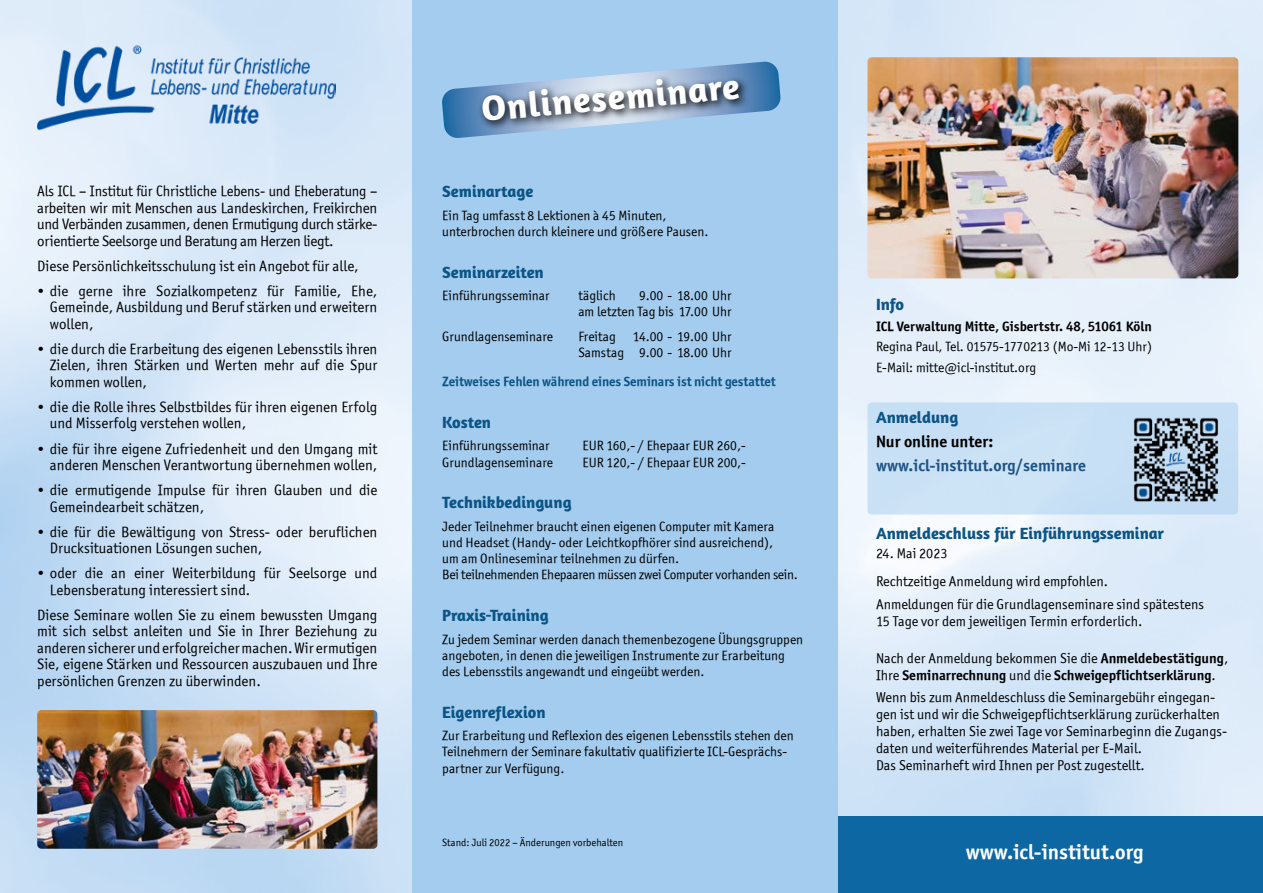
<style>
.page{position:relative;width:1263px;height:893px;background:#fff}
.page>*{position:absolute;margin:0;border:0;box-sizing:border-box;transform-origin:0 0}
.t1{font:700 36px "Amaranth";color:#fff}
.t2{font:21px "Officina Sans ITCTT Bold";color:#fff}
.t3{font:700 16.5px "Amaranth";color:#0b5485}
.t4{font:16.5px "Officina Sans ITCTT Bold";color:#1d5385}
.t5{font:16.5px "Officina Sans ITCTT Bold";color:#000}
.t6{font:15px/16.5px "Officina Sans ITCTT Book";color:#000;text-align:justify}
.t7{font:14.25px/17.1px "Officina Sans ITCTT Book";color:#000}
.t8{font:14.25px "Officina Sans ITCTT Bold";color:#000}
.t9{font:14.1px "Officina Sans ITCTT Book";color:#000}
.t10{font:13.8px "Officina Sans ITCTT Bold";color:#000}
.t11{font:13.5px/16.2px "Officina Sans ITCTT Book";color:#000}
.t12{font:13.5px "Officina Sans ITCTT Bold";letter-spacing:-.01em;color:#0b5485}
.t13{font:10.5px "Officina Sans ITCTT Book";color:#000}
.s1{font-family:"Officina Sans ITCTT Bold"}
.s2{font-family:"Officina Sans ITCTT Book"}
</style>
<div class="page">
<img style="left:838px;top:0;width:425px;height:817px">
<div style="left:838px;top:817px;width:425px;height:76px;background:#0d67a2"></div>
<img style="left:867px;top:57px;width:371px;height:221px">
<img style="left:0;top:0;width:412px;height:893px">
<div style="left:412px;top:0;width:426px;height:893px;background:#a3ccee"></div>
<img style="left:37px;top:710px;width:340px;height:139px">
<svg style="left:442px;top:62px;width:339px;height:76px"></svg>
<svg style="left:478px;top:74px;width:272px;height:57px"></svg>
<div style="left:867px;top:402px;width:371px;height:112px;background:#c8e0f5;border-radius:4px"></div>
<img style="left:1133px;top:417px;width:86px;height:85px">
<img style="left:37px;top:42px;width:298px;height:89px">
<p class="t6" style="left:37px;top:183px;width:342px">Als ICL – Institut für Christliche Lebens- und Eheberatung – arbeiten wir mit Menschen aus Landeskirchen, Freikirchen und Verbänden zusammen, denen Ermutigung durch stärke&shy;orientierte Seelsorge und Beratung am Herzen liegt.</p>
<p class="t6" style="left:37px;top:258px;width:323px">Diese Persönlichkeitsschulung ist ein Angebot für alle,</p>
<p class="t6" style="left:50px;top:283px;width:329px;text-indent:-13px">• die gerne ihre Sozialkompetenz für Familie, Ehe, Gemeinde, Ausbildung und Beruf stärken und erweitern wollen,</p>
<p class="t6" style="left:50px;top:341px;width:329px;text-indent:-13px">• die durch die Erarbeitung des eigenen Lebensstils ihren Zielen, ihren Stärken und Werten mehr auf die Spur kommen wollen,</p>
<p class="t6" style="left:50px;top:399px;width:329px;text-indent:-13px">• die die Rolle ihres Selbstbildes für ihren eigenen Erfolg und Misserfolg verstehen wollen,</p>
<p class="t6" style="left:37px;top:440px;width:342px;text-align:right">• die für ihre eigene Zufriedenheit und den Umgang mit anderen Menschen Verantwortung übernehmen wollen,</p>
<p class="t6" style="left:50px;top:482px;width:329px;text-indent:-13px">• die ermutigende Impulse für ihren Glauben und die<br>Gemeindearbeit schätzen,</p>
<p class="t6" style="left:50px;top:523px;width:329px;text-indent:-13px">• die für die Bewältigung von Stress- oder beruflichen<br>Drucksituationen Lösungen suchen,</p>
<p class="t6" style="left:50px;top:565px;width:329px;text-indent:-13px">• oder die an einer Weiterbildung für Seelsorge und<br>Lebensberatung interessiert sind.</p>
<p class="t6" style="left:37px;top:606px;width:342px">Diese Seminare wollen Sie zu einem bewussten Umgang mit sich selbst anleiten und Sie in Ihrer Beziehung zu anderen sicherer und erfolgreicher machen. Wir ermutigen Sie, eigene Stärken und Ressourcen auszubauen und Ihre persönlichen Grenzen zu überwinden.</p>
<h1 class="t1" style="left:479px;top:86px;width:261px;rotate:-5deg">Onlineseminare</h1>
<p class="t3" style="left:442px;top:181px;width:93px">Seminartage</p>
<p class="t11" style="left:442px;top:207px;width:268px">Ein Tag umfasst 8 Lektionen à 45 Minuten, unterbrochen durch kleinere und größere Pausen.</p>
<p class="t3" style="left:442px;top:261px;width:103px">Seminarzeiten</p>
<p class="t11" style="left:442px;top:287px;width:109px">Einführungsseminar</p>
<p class="t11" style="left:578px;top:287px;width:39px">täglich</p>
<p class="t11" style="left:578px;top:287px;width:155px;text-align:right">9.00 - 18.00 Uhr<br>am letzten Tag bis 17.00 Uhr</p>
<p class="t11" style="left:578px;top:328px;width:155px;text-align:right">14.00 - 19.00 Uhr<br>Samstag 9.00 - 18.00 Uhr</p>
<p class="t12" style="left:442px;top:373px;width:335px">Zeitweises Fehlen während eines Seminars ist nicht gestattet</p>
<p class="t3" style="left:442px;top:412px;width:50px">Kosten</p>
<p class="t11" style="left:442px;top:438px;width:109px">Einführungsseminar</p>
<p class="t11" style="left:583px;top:438px;width:165px">EUR 160,- / Ehepaar EUR 260,-</p>
<p class="t11" style="left:442px;top:454px;width:112px">Grundlagenseminare</p>
<p class="t11" style="left:583px;top:454px;width:165px">EUR 120,- / Ehepaar EUR 200,-</p>
<p class="t11" style="left:442px;top:328px;width:112px">Grundlagenseminare</p>
<p class="t11" style="left:578px;top:328px;width:39px">Freitag</p>
<p class="t3" style="left:442px;top:492px;width:131px">Technikbedingung</p>
<p class="t11" style="left:442px;top:518px;width:357px">Jeder Teilnehmer braucht einen eigenen Computer mit Kamera und Headset (Handy- oder Leichtkopfhörer sind ausreichend),<br>um am Onlineseminar teilnehmen zu dürfen.<br>Bei teilnehmenden Ehepaaren müssen zwei Computer vorhanden sein.</p>
<p class="t3" style="left:442px;top:605px;width:108px">Praxis-Training</p>
<p class="t11" style="left:442px;top:631px;width:362px">Zu jedem Seminar werden danach themenbezogene Übungsgruppen angeboten, in denen die jeweiligen Instrumente zur Erarbeitung des Lebensstils angewandt und eingeübt werden.</p>
<p class="t3" style="left:442px;top:701px;width:105px">Eigenreflexion</p>
<p class="t11" style="left:442px;top:727px;width:353px">Zur Erarbeitung und Reflexion des eigenen Lebensstils stehen den<br>Teilnehmern der Seminare fakultativ qualifizierte ICL-Gesprächs&shy;partner zur Verfügung.</p>
<p class="t13" style="left:442px;top:836px;width:182px">Stand: Juli 2022 – Änderungen vorbehalten</p>
<p class="t3" style="left:876px;top:294px;width:30px">Info</p>
<p class="t10" style="left:876px;top:317px;width:277px">ICL Verwaltung Mitte, Gisbertstr. 48, 51061 Köln</p>
<p class="t11" style="left:876px;top:336px;width:278px;line-height:20.4px">Regina Paul, Tel. 01575-1770213 (Mo-Mi 12-13 Uhr)<br>E-Mail: mitte@icl-institut.org</p>
<p class="t3" style="left:876px;top:407px;width:84px">Anmeldung</p>
<p class="t5" style="left:876px;top:431px;width:119px">Nur online unter:</p>
<p class="t4" style="left:876px;top:455px;width:212px">www.icl-institut.org/seminare</p>
<p class="t3" style="left:876px;top:523px;width:290px">Anmeldeschluss für Einführungsseminar</p>
<p class="t9" style="left:876px;top:545px;width:73px">24. Mai 2023</p>
<p class="t7" style="left:876px;top:569px;width:330px;line-height:23.5px">Rechtzeitige Anmeldung wird empfohlen.<br>Anmeldungen für die Grundlagenseminare sind spätestens</p>
<p class="t7" style="left:876px;top:613px;width:268px">15 Tage vor dem jeweiligen Termin erforderlich.</p>
<p class="t7" style="left:876px;top:650px;width:354px">Nach der Anmeldung bekommen Sie die <span class="s1">Anmeldebestätigung</span>,</p>
<p class="t8" style="left:876px;top:667px;width:341px"><span class="s2">Ihre</span> Seminarrechnung <span class="s2">und die</span> Schweigepflichtserklärung<span class="s2">.</span></p>
<p class="t7" style="left:876px;top:688px;width:352px">Wenn bis zum Anmeldeschluss die Seminargebühr eingegan&shy;gen ist und wir die Schweigepflichtserklärung zurückerhalten haben, erhalten Sie zwei Tage vor Seminarbeginn die Zugangs&shy;daten und weiterführendes Material per E-Mail.<br>Das Seminarheft wird Ihnen per Post zugestellt.</p>
<h2 class="t2" style="left:966px;top:839px;width:179px">www.icl-institut.org</h2>
</div>
